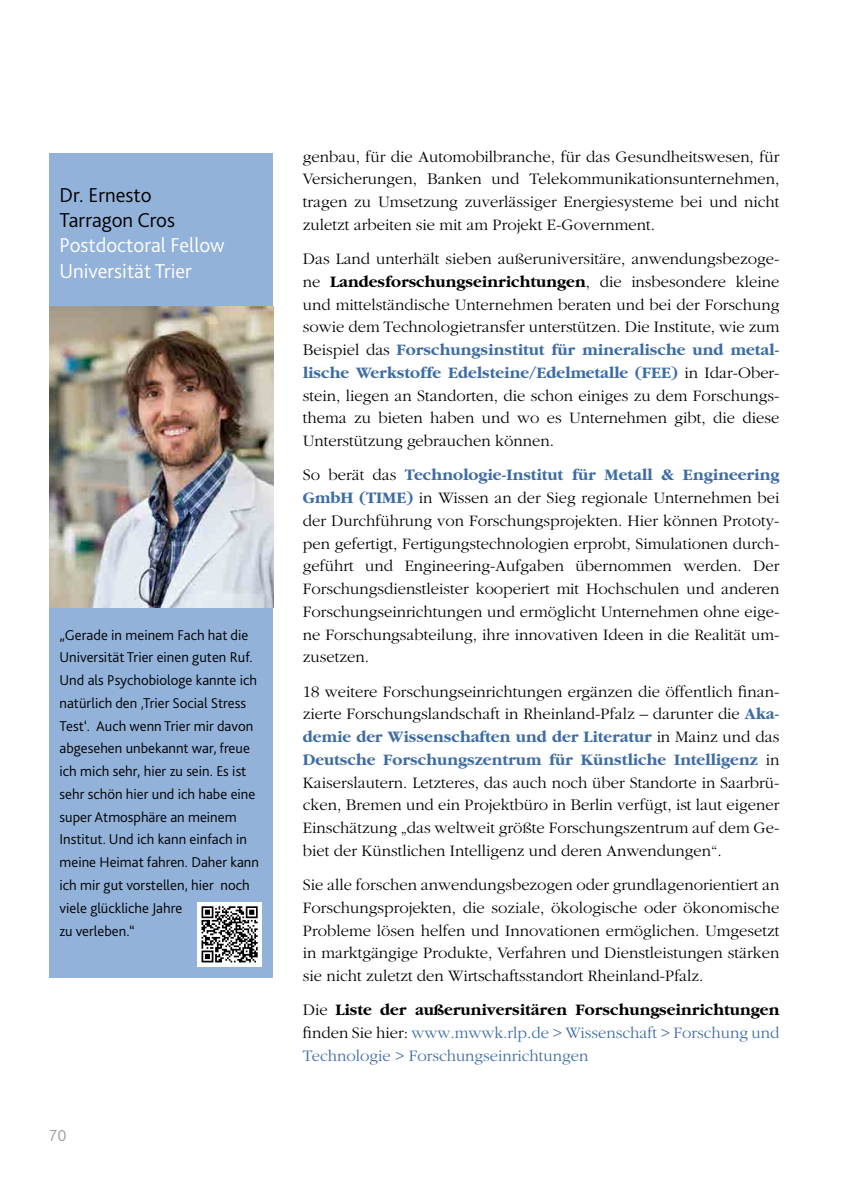
<style>
.page{position:relative;width:844px;height:1191px;background:#fff}
.page>*{position:absolute;margin:0;border:0;box-sizing:border-box;transform-origin:0 0}
.Testimonial{font:300 21px/25.2px "Bliss 2";color:#fff}
.Testimonial-2{font:300 21px/25.2px "Bliss 2";color:#000}
.Flie_text{font:300 16.62px/22.8px "Garamond";color:#000;text-align:justify}
.Flie_text-2{font:300 16.62px/22.8px "Garamond";color:#3d6ca4;text-align:justify}
.t1{font:300 16.62px "Bliss 2";color:#9c9d9d}
.Testimonial_Text{font:300 14.88px/22.8px "Bliss 2";color:#000}
.s1{font-weight:700}
.s2{font-weight:700;color:#3d6ca4}
.s3{color:#000}
.s4{font-weight:700;color:#000}
</style>
<div class="page">
<div style="left:50px;top:153px;width:223px;height:825px;background:#92b2da"></div>
<img style="left:50px;top:306px;width:223px;height:302px">
<div style="left:197px;top:902px;width:65px;height:64px;background:#fff"></div>
<svg style="left:201px;top:906px;width:57px;height:57px"></svg>
<svg style="left:201px;top:906px;width:56px;height:56px"></svg>
<h5 class="Testimonial-2" style="left:60px;top:182px;width:117px">Dr. Ernesto<br>Tarragon Cros</h5>
<h5 class="Testimonial" style="left:60px;top:232px;width:167px">Postdoctoral Fellow<br>Universität Trier</h5>
<p class="Testimonial_Text" style="left:60px;top:623px;width:201px">„Gerade in meinem Fach hat die<br>Universität Trier einen guten Ruf.<br>Und als Psychobiologe kannte ich natürlich den ,Trier Social Stress<br>Test‘. Auch wenn Trier mir davon abgesehen unbekannt war, freue ich mich sehr, hier zu sein. Es ist sehr schön hier und ich habe eine super Atmosphäre an meinem<br>Institut. Und ich kann einfach in meine Heimat fahren. Daher kann ich mir gut vorstellen, hier noch viele glückliche Jahre<br>zu verleben.“</p>
<p class="t1" style="left:50px;top:1125px;width:18px">70</p>
<p class="Flie_text" style="left:303px;top:145px;width:478px">genbau, für die Automobilbranche, für das Gesundheitswesen, für Versicherungen, Banken und Telekommunikationsunternehmen, tragen zu Umsetzung zuverlässiger Energiesysteme bei und nicht zuletzt arbeiten sie mit am Projekt E-Government.</p>
<p class="Flie_text" style="left:303px;top:248px;width:478px">Das Land unterhält sieben außeruniversitäre, anwendungsbezoge&shy;ne <span class="s1">Landesforschungseinrichtungen</span>, die insbesondere kleine und mittelständische Unternehmen beraten und bei der Forschung sowie dem Technologietransfer unterstützen. Die Institute, wie zum Beispiel das <span class="s2">Forschungsinstitut für mineralische und metal&shy;lische Werkstoffe Edelsteine/Edelmetalle (FEE)</span> in Idar-Ober&shy;stein, liegen an Standorten, die schon einiges zu dem Forschungs&shy;thema zu bieten haben und wo es Unternehmen gibt, die diese Unterstützung gebrauchen können.</p>
<p class="Flie_text" style="left:303px;top:464px;width:478px">So berät das <span class="s2">Technologie-Institut für Metall &amp; Engineering GmbH (TIME)</span> in Wissen an der Sieg regionale Unternehmen bei der Durchführung von Forschungsprojekten. Hier können Prototy&shy;pen gefertigt, Fertigungstechnologien erprobt, Simulationen durch&shy;geführt und Engineering-Aufgaben übernommen werden. Der Forschungsdienstleister kooperiert mit Hochschulen und anderen Forschungseinrichtungen und ermöglicht Unternehmen ohne eige&shy;ne Forschungsabteilung, ihre innovativen Ideen in die Realität um&shy;zusetzen.</p>
<p class="Flie_text" style="left:303px;top:680px;width:478px">18 weitere Forschungseinrichtungen ergänzen die öffentlich finan&shy;zierte Forschungslandschaft in Rheinland-Pfalz – darunter die <span class="s2">Aka&shy;demie der Wissenschaften und der Literatur</span> in Mainz und das <span class="s2">Deutsche Forschungszentrum für Künstliche Intelligenz</span> in Kaiserslautern. Letzteres, das auch noch über Standorte in Saarbrü&shy;cken, Bremen und ein Projektbüro in Berlin verfügt, ist laut eigener Einschätzung „das weltweit größte Forschungszentrum auf dem Ge&shy;biet der Künstlichen Intelligenz und deren Anwendungen“.</p>
<p class="Flie_text" style="left:303px;top:873px;width:478px">Sie alle forschen anwendungsbezogen oder grundlagenorientiert an Forschungsprojekten, die soziale, ökologische oder ökonomische Probleme lösen helfen und Innovationen ermöglichen. Umgesetzt in marktgängige Produkte, Verfahren und Dienstleistungen stärken sie nicht zuletzt den Wirtschaftsstandort Rheinland-Pfalz.</p>
<p class="Flie_text-2" style="left:303px;top:998px;width:478px"><span class="s3">Die</span> <span class="s4">Liste der außeruniversitären Forschungseinrichtungen </span><span class="s3">finden Sie hier:</span> www.mwwk.rlp.de &gt; Wissenschaft &gt; Forschung und Technologie &gt; Forschungseinrichtungen</p>
</div>
